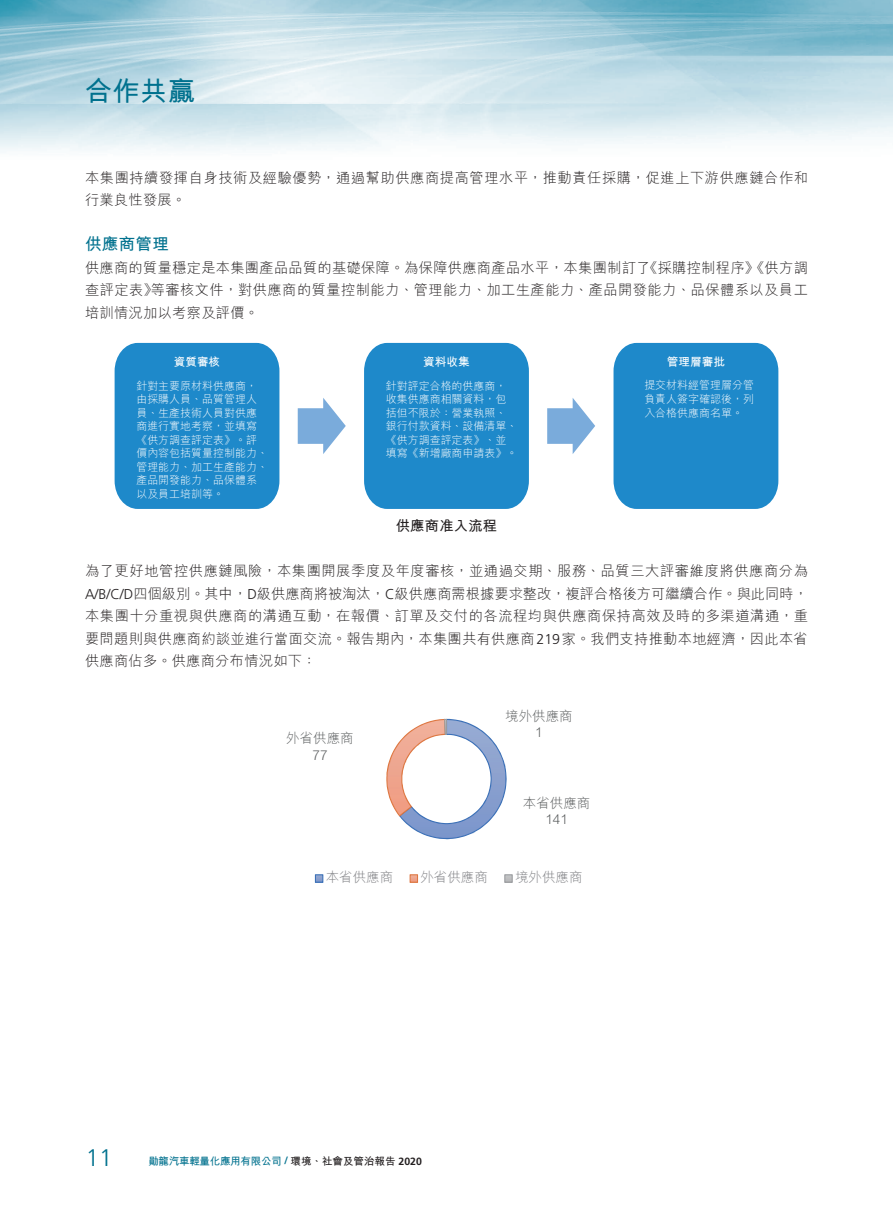
<style>
.page{position:relative;width:893px;height:1212px;background:#fff}
.page>*{position:absolute;margin:0;border:0;box-sizing:border-box;transform-origin:0 0}
.t1{font:700 27px "M Hei HK";color:#00718e}
.t2{font:300 24px "Frutiger LT Std";color:#00718e}
._01_H1{font:700 16.5px "M Hei HK";letter-spacing:.02em;color:#00718e}
._00_txt{font:300 14.25px/22.5px "M Hei HK";letter-spacing:.03em;color:#231f20;text-align:justify}
._00_txt-2{font:700 14.25px "M Hei HK";letter-spacing:.02em;color:#231f20}
.t3{font:300 13.5px/16.5px "M Hei HK";color:#595c5d;text-align:center}
.t4{font:300 13.5px "M Hei HK";color:#7d7e82}
.t5{font:700 11.55px "M Hei HK";color:#fff}
.t6{font:300 10.95px/13.5px "M Hei HK";color:#fff}
.t7{font:700 10.5px "M Hei HK";letter-spacing:-.025em;color:#00718e}
.s1{font-family:"Frutiger LT Std"}
.s2{color:#231f20}
.s3{font-family:"Frutiger LT Std";color:#231f20}
</style>
<div class="page">
<img style="left:0;top:0;width:893px;height:152px">
<div style="left:115px;top:343px;width:164px;height:166px;background:#1e89ca"></div>
<div style="left:364px;top:343px;width:165px;height:166px;background:#1e89ca"></div>
<div style="left:613px;top:343px;width:165px;height:166px;background:#1e89ca"></div>
<svg style="left:298px;top:398px;width:48px;height:56px"></svg>
<svg style="left:547px;top:398px;width:48px;height:56px"></svg>
<svg style="left:314px;top:718px;width:199px;height:165px"></svg>
<p class="t1" style="left:85px;top:71px;width:111px">合作共贏</p>
<p class="_00_txt" style="left:85px;top:166px;width:725px">本集團持續發揮自身技術及經驗優勢，通過幫助供應商提高管理水平，推動責任採購，促進上下游供應鏈合作和行業良性發展。</p>
<p class="_01_H1" style="left:85px;top:232px;width:85px">供應商管理</p>
<p class="_00_txt" style="left:85px;top:256px;width:724px">供應商的質量穩定是本集團產品品質的基礎保障。為保障供應商產品水平，本集團制訂了《採購控制程序》《供方調查評定表》等審核文件，對供應商的質量控制能力、管理能力、加工生產能力、產品開發能力、品保體系以及員工培訓情況加以考察及評價。</p>
<p class="t5" style="left:174px;top:354px;width:48px">資質審核</p>
<p class="t5" style="left:423px;top:354px;width:48px">資料收集</p>
<p class="t5" style="left:667px;top:354px;width:60px">管理層審批</p>
<p class="t6" style="left:136px;top:379px;width:133px">針對主要原材料供應商，由採購人員、品質管理人員、生產技術人員對供應商進行實地考察，並填寫《供方調查評定表》。評價內容包括質量控制能力、管理能力、加工生產能力、產品開發能力、品保體系以及員工培訓等。</p>
<p class="t6" style="left:386px;top:379px;width:133px">針對評定合格的供應商，收集供應商相關資料，包括但不限於：營業執照、銀行付款資料、設備清單、《供方調查評定表》、並填寫《新增廠商申請表》。</p>
<p class="t6" style="left:644px;top:379px;width:111px;text-align:justify">提交材料經管理層分管負責人簽字確認後，列入合格供應商名單。</p>
<p class="_00_txt-2" style="left:396px;top:516px;width:103px">供應商准入流程</p>
<p class="_00_txt" style="left:85px;top:560px;width:725px">為了更好地管控供應鏈風險，本集團開展季度及年度審核，並通過交期、服務、品質三大評審維度將供應商分為<span class="s1">A/B/C/D</span>四個級別。其中，<span class="s1">D</span>級供應商將被淘汰，<span class="s1">C</span>級供應商需根據要求整改，複評合格後方可繼續合作。與此同時，本集團十分重視與供應商的溝通互動，在報價、訂單及交付的各流程均與供應商保持高效及時的多渠道溝通，重要問題則與供應商約談並進行當面交流。報告期內，本集團共有供應商<span class="s1">219</span>家。我們支持推動本地經濟，因此本省供應商佔多。供應商分布情況如下：</p>
<p class="t3" style="left:286px;top:730px;width:69px">外省供應商<br>77</p>
<p class="t3" style="left:505px;top:707px;width:69px">境外供應商<br>1</p>
<p class="t3" style="left:523px;top:794px;width:69px">本省供應商<br>141</p>
<p class="t4" style="left:326px;top:870px;width:69px">本省供應商</p>
<p class="t4" style="left:420px;top:870px;width:69px">外省供應商</p>
<p class="t4" style="left:515px;top:870px;width:69px">境外供應商</p>
<h2 class="t2" style="left:86px;top:1144px;width:28px">11</h2>
<p class="t7" style="left:148px;top:1153px;width:275px">勛龍汽車輕量化應用有限公司 <span class="s1">/</span> <span class="s2">環境、社會及管治報告</span> <span class="s3">2020</span></p>
</div>
